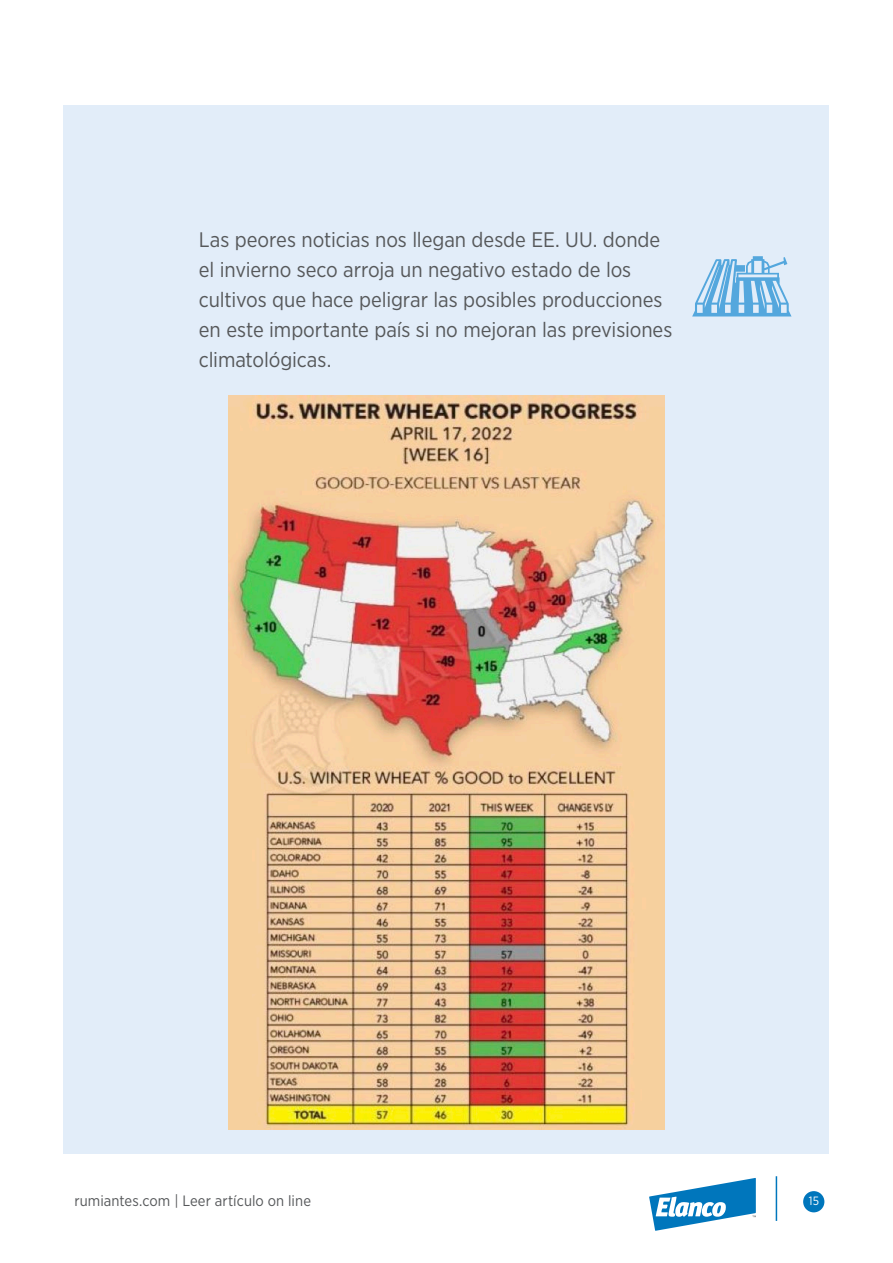
<style>
.page{position:relative;width:893px;height:1263px;background:#fff}
.page>*{position:absolute;margin:0;border:0;box-sizing:border-box;transform-origin:0 0}
.Online_txt{font:21px/30px "Gotham Narrow";letter-spacing:-.005em;color:#56585a}
.t1{font:15px "Gotham Narrow";letter-spacing:.005em;color:#56585a}
.t2{font:12px "Gotham Narrow";color:#fff}
</style>
<div class="page">
<div style="left:64px;top:105px;width:765px;height:1048px;background:#e2edf9"></div>
<div style="left:803px;top:1191px;width:21px;height:21px;background:#0076bc;border-radius:50%"></div>
<hr style="left:776px;top:1176px;width:1px;height:45px;background:#0076bc">
<svg style="left:649px;top:1178px;width:107px;height:53px"></svg>
<img style="left:228px;top:395px;width:437px;height:734px">
<svg style="left:692px;top:256px;width:99px;height:60px"></svg>
<p class="Online_txt" style="left:199px;top:224px;width:475px">Las peores noticias nos llegan desde EE. UU. donde el invierno seco arroja un negativo estado de los cultivos que hace peligrar las posibles producciones en este importante país si no mejoran las previsiones climatológicas.</p>
<p class="t1" style="left:74px;top:1191px;width:238px">rumiantes.com | Leer artículo on line</p>
<p class="t2" style="left:809px;top:1194px;width:12px">15</p>
</div>
